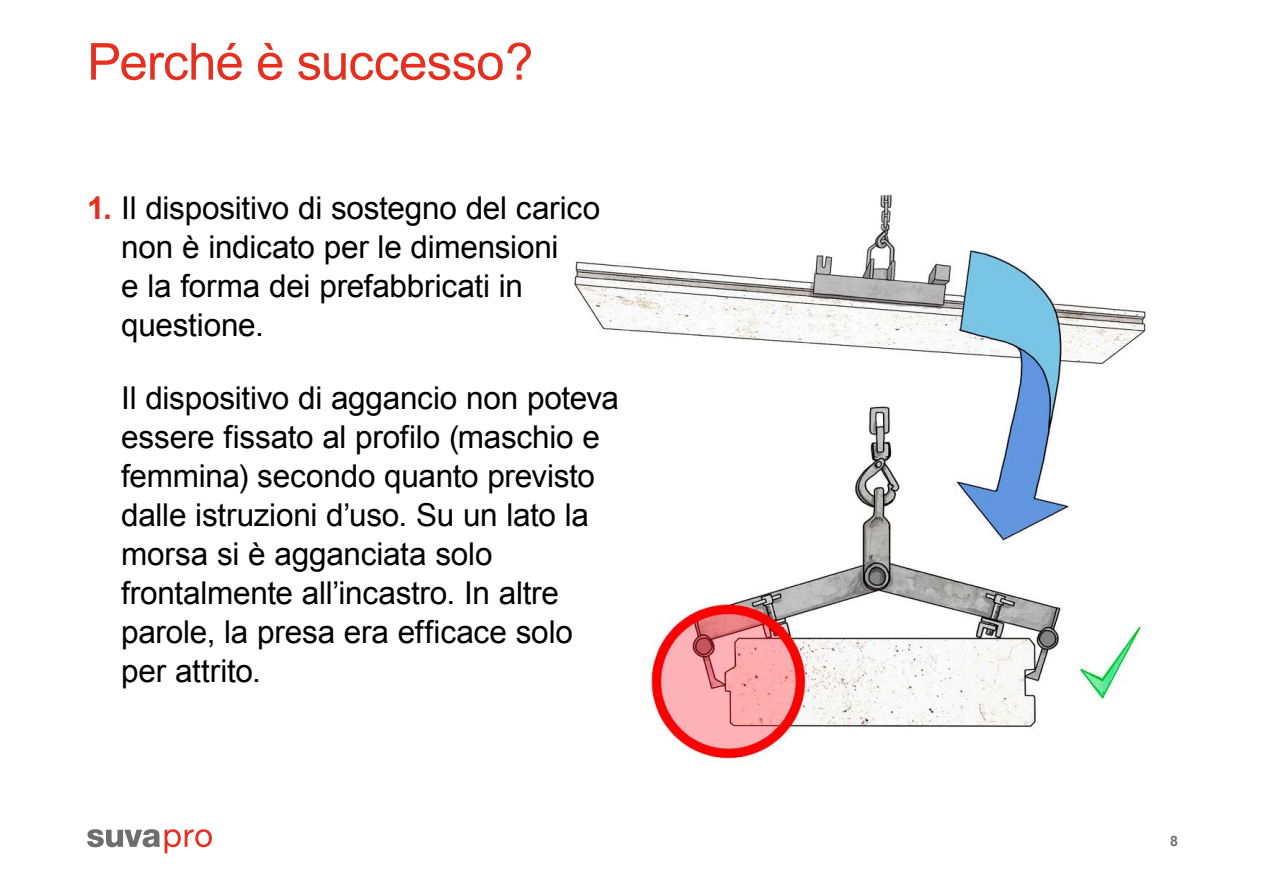
<style>
.page{position:relative;width:1263px;height:893px;background:#fff}
.page>*{position:absolute;margin:0;border:0;box-sizing:border-box;transform-origin:0 0}
.t1{font:51px "Arial";letter-spacing:-.015em;color:#e6301f}
.t2{font:31.5px/39px "Arial";letter-spacing:-.01em;color:#000}
.t3{font:700 14.25px "Arial";color:#6e6e6e}
.s1{font-weight:700;color:#e6301f}
</style>
<div class="page">
<svg style="left:87px;top:829px;width:125px;height:24px"></svg>
<img style="left:574px;top:194px;width:574px;height:569px">
<h1 class="t1" style="left:87px;top:28px;width:448px">Perché è successo?</h1>
<p class="t2" style="left:121px;top:188px;width:480px;text-indent:-34px"><span class="s1">1.</span> Il dispositivo di sostegno del carico non è indicato per le dimensioni<br>e la forma dei prefabbricati in questione.</p>
<p class="t2" style="left:121px;top:378px;width:499px">Il dispositivo di aggancio non poteva essere fissato al profilo (maschio e femmina) secondo quanto previsto dalle istruzioni d’uso. Su un lato la morsa si è agganciata solo frontalmente all’incastro. In altre parole, la presa era efficace solo per attrito.</p>
<p class="t3" style="left:1170px;top:832px;width:9px">8</p>
</div>
